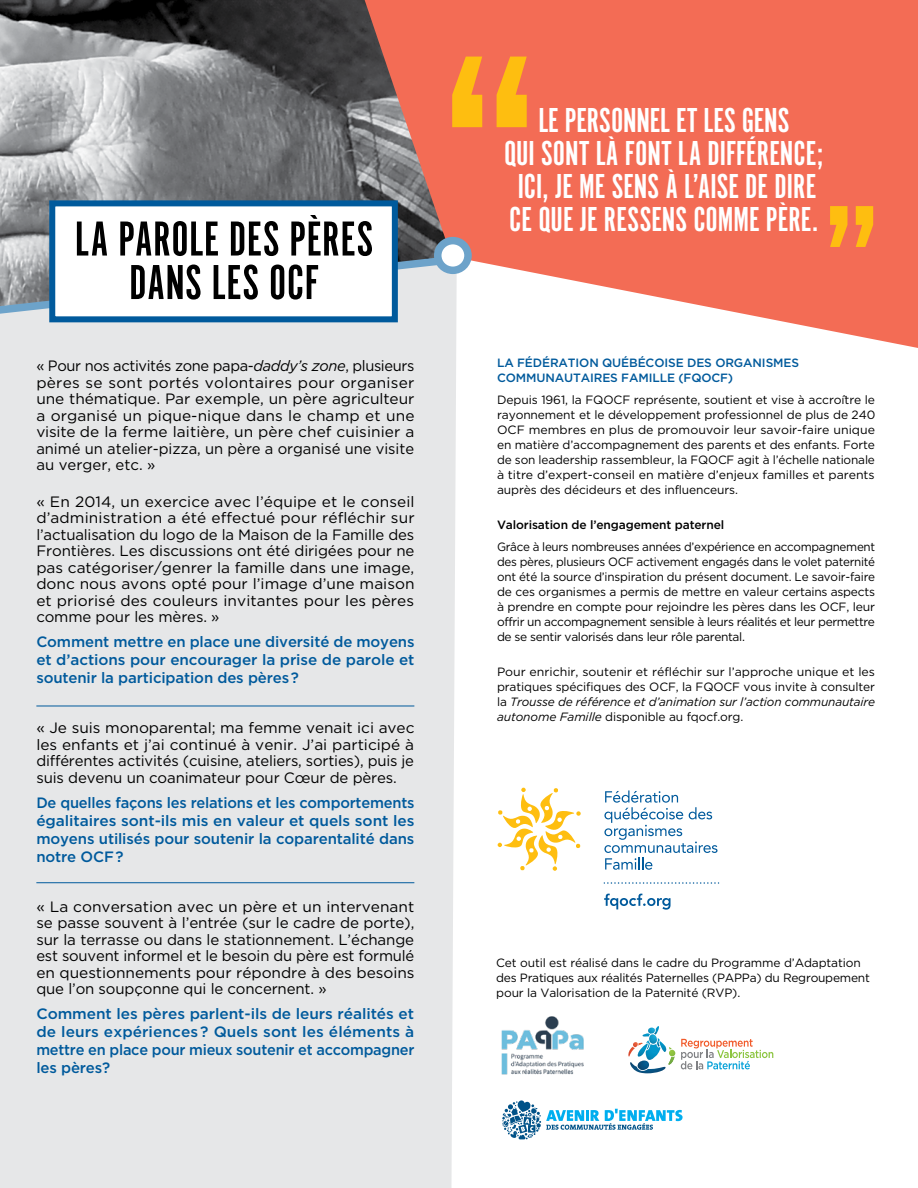
<style>
.page{position:relative;width:918px;height:1188px;background:#fff}
.page>*{position:absolute;margin:0;border:0;box-sizing:border-box;transform-origin:0 0}
.t1{font:324px "Alternate Got No 1 D";color:#febe10}
.t2{font:187.5px "Alternate Got No 1 D";color:#febe10}
.t3{font:51px/43.5px "Alternate Got No 1 D";letter-spacing:.01em;color:#000;text-align:center}
.t4{font:36px/33px "Alternate Got No 1 D";color:#fff;text-align:center}
.t5{font:15px/16.5px "Gotham";letter-spacing:-.005em;color:#000;text-align:justify}
.t6{font:500 15px/18px "Gotham";letter-spacing:-.01em;color:#005a9c;text-align:justify}
.t7{font:12px/15px "Gotham";letter-spacing:-.01em;color:#000;text-align:justify}
.t8{font:500 12px/15px "Gotham";letter-spacing:-.01em;color:#005a9c}
.t9{font:500 12px "Gotham";letter-spacing:-.01em;color:#000}
.s1{font-style:italic}
</style>
<div class="page">
<svg style="left:453px;top:0;width:465px;height:348px;background:#f47e6a"></svg>
<img style="left:0;top:0;width:453px;height:251px">
<div style="left:0;top:417px;width:456px;height:771px;background:#e6e7e8"></div>
<svg style="left:498px;top:788px;width:83px;height:83px"></svg>
<svg style="left:604px;top:790px;width:114px;height:80px"></svg>
<svg style="left:604px;top:894px;width:67px;height:16px"></svg>
<svg style="left:604px;top:882px;width:115px;height:2px"></svg>
<svg style="left:628px;top:1026px;width:145px;height:47px"></svg>
<svg style="left:0;top:251px;width:465px;height:166px;background:#e0e1e3"></svg>
<div style="left:49px;top:200px;width:349px;height:122px;background:#fff;border:6px solid #005a9c"></div>
<div style="left:438px;top:241px;width:30px;height:29px;background:#fff;border-radius:50%"></div>
<div style="left:434px;top:237px;width:38px;height:37px;border:8px solid #6da3ca;border-radius:50%"></div>
<hr style="left:36px;top:706px;width:378px;height:1px;background:#005a9c">
<hr style="left:36px;top:882px;width:378px;height:1px;background:#005a9c">
<img style="left:501px;top:1016px;width:83px;height:59px">
<svg style="left:502px;top:1100px;width:181px;height:39px"></svg>
<h1 class="t1" style="left:437px;top:-1px;width:106px">“</h1>
<h3 class="t4" style="left:504px;top:105px;width:321px">LE PERSONNEL ET LES GENS<br>QUI SONT LÀ FONT LA DIFFÉRENCE;<br>ICI, JE ME SENS À L’AISE DE DIRE</h3>
<h3 class="t4" style="left:509px;top:204px;width:311px">CE QUE JE RESSENS COMME PÈRE.</h3>
<h3 class="t3" style="left:75px;top:218px;width:300px">LA PAROLE DES PÈRES<br>DANS LES OCF</h3>
<h2 class="t2" style="left:821px;top:170px;width:62px">”</h2>
<p class="t5" style="left:36px;top:357px;width:380px">« Pour nos activités zone papa-<span class="s1">daddy’s zone</span>, plusieurs pères se sont portés volontaires pour organiser une thématique. Par exemple, un père agriculteur a organisé un pique-nique dans le champ et une visite de la ferme laitière, un père chef cuisinier a animé un atelier-pizza, un père a organisé une visite au verger, etc. »</p>
<p class="t5" style="left:36px;top:493px;width:380px">« En 2014, un exercice avec l’équipe et le conseil d’administration a été effectué pour réfléchir sur l’actualisation du logo de la Maison de la Famille des Frontières. Les discussions ont été dirigées pour ne pas catégoriser/genrer la famille dans une image, donc nous avons opté pour l’image d’une maison et priorisé des couleurs invitantes pour les pères comme pour les mères. »</p>
<p class="t6" style="left:36px;top:632px;width:380px">Comment mettre en place une diversité de moyens et d’actions pour encourager la prise de parole et soutenir la participation des pères?</p>
<p class="t5" style="left:36px;top:720px;width:380px">« Je suis monoparental; ma femme venait ici avec les enfants et j’ai continué à venir. J’ai participé à différentes activités (cuisine, ateliers, sorties), puis je suis devenu un coanimateur pour Cœur de pères.</p>
<p class="t6" style="left:36px;top:793px;width:380px">De quelles façons les relations et les comportements égalitaires sont-ils mis en valeur et quels sont les moyens utilisés pour soutenir la coparentalité dans notre OCF?</p>
<p class="t5" style="left:36px;top:898px;width:380px">« La conversation avec un père et un intervenant se passe souvent à l’entrée (sur le cadre de porte), sur la terrasse ou dans le stationnement. L’échange est souvent informel et le besoin du père est formulé en questionnements pour répondre à des besoins que l’on soupçonne qui le concernent. »</p>
<p class="t6" style="left:36px;top:1004px;width:380px">Comment les pères parlent-ils de leurs réalités et de leurs expériences ? Quels sont les éléments à mettre en place pour mieux soutenir et accompagner les pères?</p>
<p class="t8" style="left:497px;top:355px;width:304px">LA FÉDÉRATION QUÉBÉCOISE DES ORGANISMES<br>COMMUNAUTAIRES FAMILLE (FQOCF)</p>
<p class="t7" style="left:497px;top:392px;width:380px">Depuis 1961, la FQOCF représente, soutient et vise à accroître le rayonnement et le développement professionnel de plus de 240<br>OCF membres en plus de promouvoir leur savoir-faire unique en matière d’accompagnement des parents et des enfants. Forte de son leadership rassembleur, la FQOCF agit à l’échelle nationale à titre d’expert-conseil en matière d’enjeux familles et parents auprès des décideurs et des influenceurs.</p>
<p class="t9" style="left:497px;top:518px;width:229px">Valorisation de l’engagement paternel</p>
<p class="t7" style="left:497px;top:539px;width:380px">Grâce à leurs nombreuses années d’expérience en accompagnement des pères, plusieurs OCF activement engagés dans le volet paternité ont été la source d’inspiration du présent document. Le savoir-faire de ces organismes a permis de mettre en valeur certains aspects à prendre en compte pour rejoindre les pères dans les OCF, leur offrir un accompagnement sensible à leurs réalités et leur permettre de se sentir valorisés dans leur rôle parental.</p>
<p class="t7" style="left:497px;top:664px;width:380px">Pour enrichir, soutenir et réfléchir sur l’approche unique et les pratiques spécifiques des OCF, la FQOCF vous invite à consulter la <span class="s1">Trousse de référence et d’animation sur l’action communautaire autonome Famille</span> disponible au fqocf.org.</p>
<p class="t7" style="left:496px;top:955px;width:375px;text-align:left">Cet outil est réalisé dans le cadre du Programme d’Adaptation des Pratiques aux réalités Paternelles (PAPPa) du Regroupement pour la Valorisation de la Paternité (RVP).</p>
</div>
